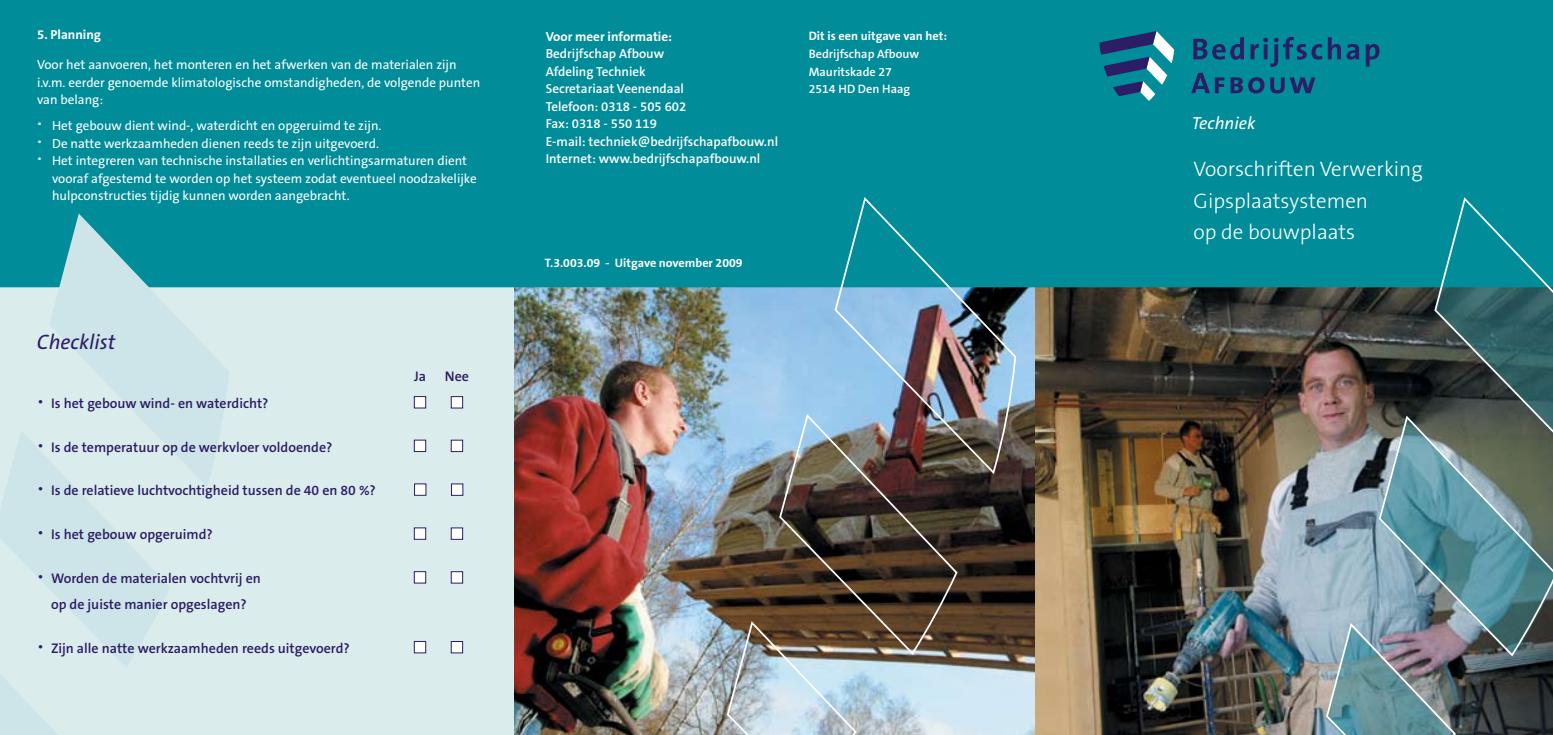
<style>
.page{position:relative;width:1553px;height:735px;background:#fff}
.page>*{position:absolute;margin:0;border:0;box-sizing:border-box;transform-origin:0 0}
.t1{font:300 21px/31.5px "The Sans B3";color:#fff}
.t2{font:italic 21px "The Sans B5 Plain";color:#2d1c66}
.t3{font:italic 17.5px "The Sans B5 Plain";color:#fff}
.t4{font:600 14px/26.2px "The Sans B6";color:#2d1c66;text-align:center}
.t5{font:13.12px/17.5px "The Sans B5 Plain";color:#fff}
.t6{font:600 13.12px/17.5px "The Sans B6";color:#fff}
.t7{font:700 13.12px "The Sans B7";color:#fff}
.t8{font:700 12.25px "The Sans B7";color:#fff}
.t9{font:600 12.25px/17.5px "The Sans B6";color:#fff}
.s1{font-size:21px}
.s2{font-family:"The Sans B7";font-weight:700;font-size:21px}
</style>
<div class="page">
<img style="left:514px;top:287px;width:521px;height:447px">
<img style="left:1035px;top:287px;width:290px;height:447px">
<div style="left:0;top:286px;width:514px;height:448px;background:#dbeced"></div>
<div style="left:0;top:0;width:1553px;height:287px;background:#008c99"></div>
<img style="left:1325px;top:197px;width:228px;height:537px">
<img style="left:833px;top:197px;width:184px;height:277px">
<img style="left:726px;top:412px;width:232px;height:322px">
<div style="left:414px;top:396px;width:12px;height:12px;background:#fff"></div>
<div style="left:414px;top:396px;width:12px;height:12px;border:1px solid #2d1c66"></div>
<div style="left:451px;top:396px;width:12px;height:12px;background:#fff"></div>
<div style="left:451px;top:396px;width:12px;height:12px;border:1px solid #2d1c66"></div>
<div style="left:414px;top:440px;width:12px;height:11px;background:#fff"></div>
<div style="left:414px;top:439px;width:12px;height:12px;border:1px solid #2d1c66"></div>
<div style="left:451px;top:440px;width:12px;height:11px;background:#fff"></div>
<div style="left:451px;top:440px;width:12px;height:11px;border:1px solid #2d1c66"></div>
<div style="left:414px;top:483px;width:12px;height:12px;background:#fff"></div>
<div style="left:451px;top:483px;width:12px;height:12px;background:#fff"></div>
<div style="left:414px;top:527px;width:12px;height:12px;background:#fff"></div>
<div style="left:414px;top:527px;width:12px;height:12px;border:1px solid #2d1c66"></div>
<div style="left:451px;top:527px;width:12px;height:12px;background:#fff"></div>
<div style="left:451px;top:527px;width:12px;height:12px;border:1px solid #2d1c66"></div>
<div style="left:414px;top:571px;width:12px;height:11px;background:#fff"></div>
<div style="left:414px;top:571px;width:12px;height:12px;border:1px solid #2d1c66"></div>
<div style="left:451px;top:571px;width:12px;height:11px;background:#fff"></div>
<div style="left:451px;top:571px;width:12px;height:12px;border:1px solid #2d1c66"></div>
<div style="left:414px;top:641px;width:12px;height:11px;background:#fff"></div>
<div style="left:414px;top:641px;width:12px;height:11px;border:1px solid #2d1c66"></div>
<div style="left:451px;top:641px;width:12px;height:11px;background:#fff"></div>
<div style="left:451px;top:641px;width:12px;height:11px;border:1px solid #2d1c66"></div>
<svg style="left:49px;top:213px;width:180px;height:273px;fill:#cde5e8"></svg>
<svg style="left:0;top:430px;width:170px;height:304px"></svg>
<svg style="left:1099px;top:31px;width:75px;height:70px"></svg>
<svg style="left:1193px;top:37px;width:51px;height:23px"></svg>
<svg style="left:1250px;top:37px;width:72px;height:30px"></svg>
<svg style="left:1328px;top:37px;width:31px;height:23px"></svg>
<svg style="left:1366px;top:44px;width:13px;height:23px"></svg>
<svg style="left:1191px;top:73px;width:33px;height:20px"></svg>
<svg style="left:1230px;top:77px;width:34px;height:16px"></svg>
<svg style="left:1270px;top:77px;width:45px;height:16px"></svg>
<p class="t7" style="left:37px;top:28px;width:65px">5. Planning</p>
<p class="t5" style="left:37px;top:56px;width:445px">Voor het aanvoeren, het monteren en het afwerken van de materialen zijn i.v.m. eerder genoemde klimatologische omstandigheden, de volgende punten van belang:</p>
<p class="t5" style="left:37px;top:118px;width:346px"><span class="s1">·</span> Het gebouw dient wind-, waterdicht en opgeruimd te zijn.</p>
<p class="t5" style="left:37px;top:135px;width:343px"><span class="s1">·</span> De natte werkzaamheden dienen reeds te zijn uitgevoerd.</p>
<p class="t5" style="left:37px;top:153px;width:431px"><span class="s1">·</span> Het integreren van technische installaties en verlichtingsarmaturen dient</p>
<p class="t5" style="left:52px;top:170px;width:426px">vooraf afgestemd te worden op het systeem zodat eventueel noodzakelijke</p>
<p class="t5" style="left:52px;top:188px;width:299px">hulpconstructies tijdig kunnen worden aangebracht.</p>
<h1 class="t2" style="left:37px;top:331px;width:80px">Checklist</h1>
<p class="t4" style="left:38px;top:390px;width:232px"><span class="s2">·</span> Is het gebouw wind- en waterdicht?</p>
<p class="t4" style="left:38px;top:434px;width:296px"><span class="s2">·</span> Is de temperatuur op de werkvloer voldoende?</p>
<p class="t4" style="left:38px;top:478px;width:340px"><span class="s2">·</span> Is de relatieve luchtvochtigheid tussen de 40 en 80 %?</p>
<p class="t4" style="left:38px;top:521px;width:177px"><span class="s2">·</span> Is het gebouw opgeruimd?</p>
<p class="t4" style="left:38px;top:565px;width:225px"><span class="s2">·</span> Worden de materialen vochtvrij en op de juiste manier opgeslagen?</p>
<p class="t4" style="left:38px;top:635px;width:314px"><span class="s2">·</span> Zijn alle natte werkzaamheden reeds uitgevoerd?</p>
<p class="t4" style="left:414px;top:363px;width:13px">Ja</p>
<p class="t4" style="left:445px;top:363px;width:26px">Nee</p>
<p class="t7" style="left:546px;top:29px;width:128px">Voor meer informatie:</p>
<p class="t6" style="left:546px;top:45px;width:234px">Bedrijfschap Afbouw<br>Afdeling Techniek<br>Secretariaat Veenendaal<br>Telefoon: 0318 - 505 602<br>Fax: 0318 - 550 119<br>E-mail: techniek@bedrijfschapafbouw.nl<br>Internet: www.bedrijfschapafbouw.nl</p>
<p class="t8" style="left:809px;top:30px;width:140px">Dit is een uitgave van het:</p>
<p class="t9" style="left:809px;top:45px;width:112px">Bedrijfschap Afbouw<br>Mauritskade 27<br>2514 HD Den Haag</p>
<p class="t8" style="left:545px;top:256px;width:199px">T.3.003.09 - Uitgave november 2009</p>
<h2 class="t3" style="left:1192px;top:114px;width:65px">Techniek</h2>
<h1 class="t1" style="left:1193px;top:154px;width:231px">Voorschriften Verwerking<br>Gipsplaatsystemen<br>op de bouwplaats</h1>
</div>
